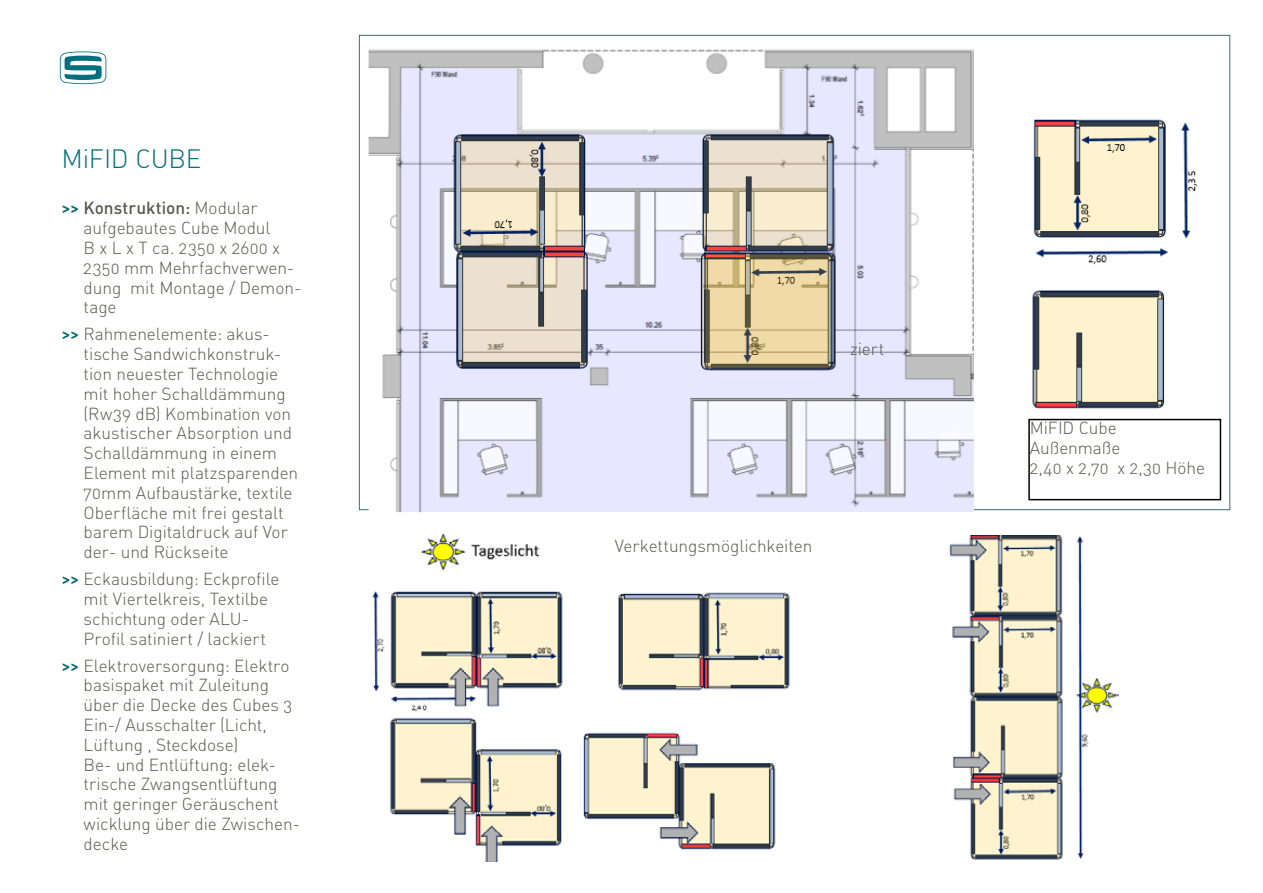
<style>
.page{position:relative;width:1263px;height:893px;background:#fff}
.page>*{position:absolute;margin:0;border:0;box-sizing:border-box;transform-origin:0 0}
.t1{font:26.25px "DIN Light Alternate";letter-spacing:-.01em;color:#006f80}
.t2{font:17.25px/19.8px "DIN Light Alternate";letter-spacing:-.005em;color:#5c5850}
.t3{font:500 17.25px "DIN";color:#5c5850}
.s1{color:#066}
.s2{font-family:"DIN Light Alternate";font-weight:400}
.s3{font-family:"DIN";font-weight:500;color:#066}
</style>
<div class="page">
<svg style="left:60px;top:51px;width:46px;height:33px"></svg>
<img style="left:358px;top:34px;width:873px;height:479px">
<div style="left:1029px;top:420px;width:191px;height:80px;background:#fff"></div>
<div style="left:1028px;top:419px;width:193px;height:81px;border:2px solid #000"></div>
<div style="left:976px;top:43px;width:251px;height:53px;background:#fff"></div>
<img style="left:372px;top:533px;width:418px;height:328px">
<img style="left:949px;top:536px;width:170px;height:324px">
<div style="left:615px;top:538px;width:201px;height:29px;background:#fff"></div>
<h1 class="t1" style="left:62px;top:142px;width:141px">MiFID CUBE</h1>
<p class="t3" style="left:62px;top:197px;width:197px"><span class="s1">&gt;&gt;</span> Konstruktion: <span class="s2">Modular</span></p>
<p class="t2" style="left:84px;top:218px;width:219px">aufgebautes Cube Modul<br>B x L x T ca. 2350 x 2600 x<br>2350 mm Mehrfachverwen&shy;dung mit Montage / Demon&shy;tage</p>
<p class="t2" style="left:84px;top:324px;width:216px;text-indent:-22px"><span class="s3">&gt;&gt;</span> Rahmenelemente: akus&shy;tische Sandwichkonstruk&shy;tion neuester Technologie mit hoher Schalldämmung (Rw39 dB) Kombination von akustischer Absorption und<br>Schalldämmung in einem<br>Element mit platzsparenden<br>70mm Aufbaustärke, textile<br>Oberfläche mit frei gestalt barem Digitaldruck auf Vor der- und Rückseite</p>
<p class="t2" style="left:84px;top:569px;width:197px;text-indent:-22px"><span class="s3">&gt;&gt;</span> Eckausbildung: Eckprofile mit Viertelkreis, Textilbe schichtung oder ALU-<br>Profil satiniert / lackiert</p>
<p class="t2" style="left:84px;top:655px;width:218px;text-indent:-22px"><span class="s3">&gt;&gt;</span> Elektroversorgung: Elektro basispaket mit Zuleitung über die Decke des Cubes 3<br>Ein-/ Ausschalter (Licht,<br>Lüftung , Steckdose)<br>Be- und Entlüftung: elek&shy;trische Zwangsentlüftung mit geringer Geräuschent wicklung über die Zwischen&shy;decke</p>
<p class="t2" style="left:850px;top:338px;width:36px">ziert</p>
<p class="t2" style="left:615px;top:536px;width:199px">Verkettungsmöglichkeiten</p>
<p class="t2" style="left:1030px;top:418px;width:177px">MiFID Cube<br>Außenmaße<br>2,40 x 2,70 x 2,30 Höhe</p>
</div>
